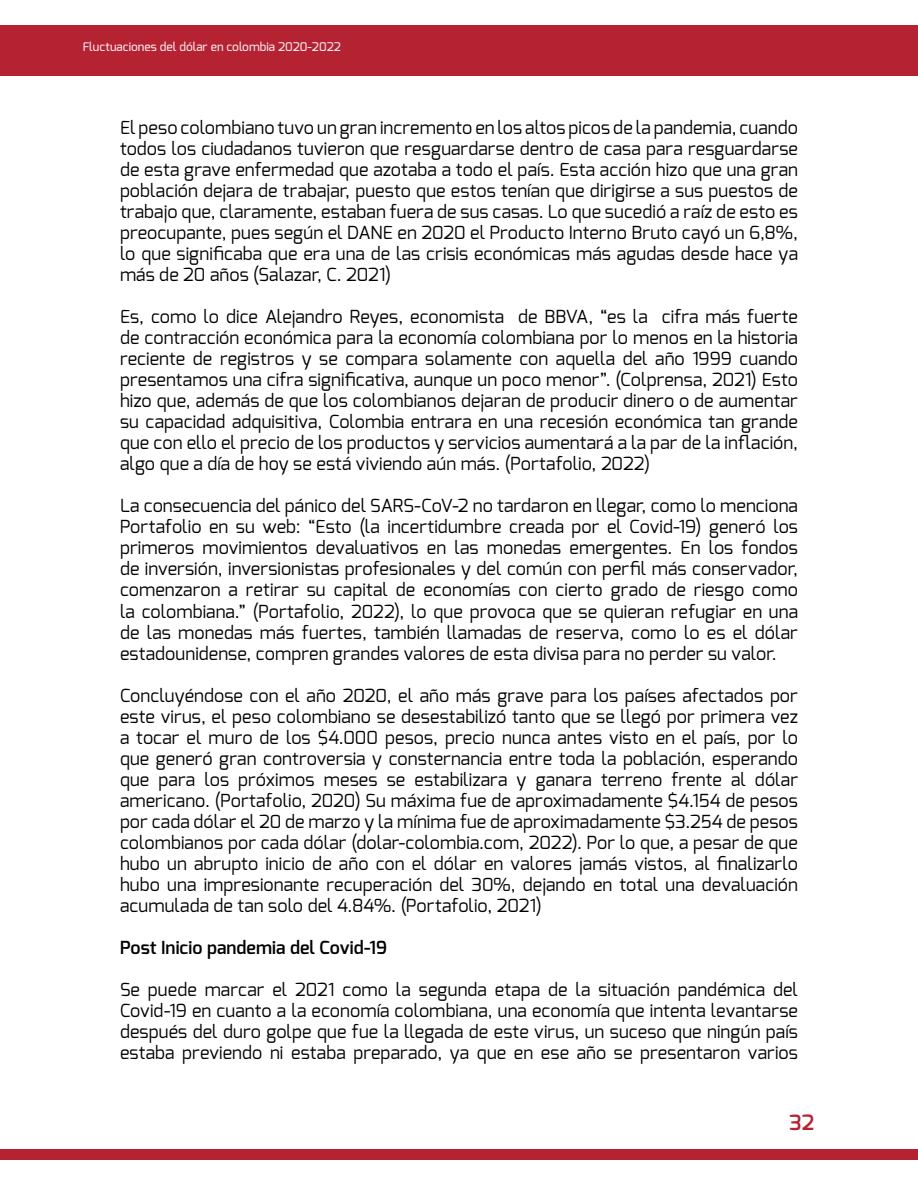
<style>
.page{position:relative;width:918px;height:1188px;background:#fff}
.page>*{position:absolute;margin:0;border:0;box-sizing:border-box;transform-origin:0 0}
.t1{font:600 21px "Exo";color:#b52232}
.t2{font:18px/21px "Exo";letter-spacing:.005em;color:#000;text-align:justify}
.t3{font:600 18px "Exo";letter-spacing:.005em;color:#000}
.t4{font:500 12px "Exo";color:#fff}
</style>
<div class="page">
<div style="left:0;top:25px;width:918px;height:51px;background:#b52232"></div>
<div style="left:0;top:1150px;width:918px;height:10px;background:#b52232"></div>
<p class="t4" style="left:82px;top:39px;width:260px">Fluctuaciones del dólar en colombia 2020-2022</p>
<p class="t2" style="left:120px;top:117px;width:680px">El peso colombiano tuvo un gran incremento en los altos picos de la pandemia, cuando todos los ciudadanos tuvieron que resguardarse dentro de casa para resguardarse de esta grave enfermedad que azotaba a todo el país. Esta acción hizo que una gran población dejara de trabajar, puesto que estos tenían que dirigirse a sus puestos de trabajo que, claramente, estaban fuera de sus casas. Lo que sucedió a raíz de esto es preocupante, pues según el DANE en 2020 el Producto Interno Bruto cayó un 6,8%, lo que significaba que era una de las crisis económicas más agudas desde hace ya más de 20 años (Salazar, C. 2021)</p>
<p class="t2" style="left:120px;top:306px;width:680px">Es, como lo dice Alejandro Reyes, economista de BBVA, “es la cifra más fuerte de contracción económica para la economía colombiana por lo menos en la historia reciente de registros y se compara solamente con aquella del año 1999 cuando presentamos una cifra significativa, aunque un poco menor”. (Colprensa, 2021) Esto hizo que, además de que los colombianos dejaran de producir dinero o de aumentar su capacidad adquisitiva, Colombia entrara en una recesión económica tan grande que con ello el precio de los productos y servicios aumentará a la par de la inflación, algo que a día de hoy se está viviendo aún más. (Portafolio, 2022)</p>
<p class="t2" style="left:120px;top:495px;width:680px">La consecuencia del pánico del SARS-CoV-2 no tardaron en llegar, como lo menciona Portafolio en su web: “Esto (la incertidumbre creada por el Covid-19) generó los primeros movimientos devaluativos en las monedas emergentes. En los fondos de inversión, inversionistas profesionales y del común con perfil más conservador, comenzaron a retirar su capital de economías con cierto grado de riesgo como la colombiana.” (Portafolio, 2022), lo que provoca que se quieran refugiar en una de las monedas más fuertes, también llamadas de reserva, como lo es el dólar estadounidense, compren grandes valores de esta divisa para no perder su valor.</p>
<p class="t2" style="left:120px;top:684px;width:680px">Concluyéndose con el año 2020, el año más grave para los países afectados por este virus, el peso colombiano se desestabilizó tanto que se llegó por primera vez a tocar el muro de los $4.000 pesos, precio nunca antes visto en el país, por lo que generó gran controversia y consternancia entre toda la población, esperando que para los próximos meses se estabilizara y ganara terreno frente al dólar americano. (Portafolio, 2020) Su máxima fue de aproximadamente $4.154 de pesos por cada dólar el 20 de marzo y la mínima fue de aproximadamente $3.254 de pesos colombianos por cada dólar (dolar-colombia.com, 2022). Por lo que, a pesar de que hubo un abrupto inicio de año con el dólar en valores jamás vistos, al finalizarlo hubo una impresionante recuperación del 30%, dejando en total una devaluación acumulada de tan solo del 4.84%. (Portafolio, 2021)</p>
<p class="t3" style="left:120px;top:936px;width:269px">Post Inicio pandemia del Covid-19</p>
<p class="t2" style="left:120px;top:978px;width:680px">Se puede marcar el 2021 como la segunda etapa de la situación pandémica del Covid-19 en cuanto a la economía colombiana, una economía que intenta levantarse después del duro golpe que fue la llegada de este virus, un suceso que ningún país estaba previendo ni estaba preparado, ya que en ese año se presentaron varios</p>
<p class="t1" style="left:789px;top:1109px;width:26px">32</p>
</div>
